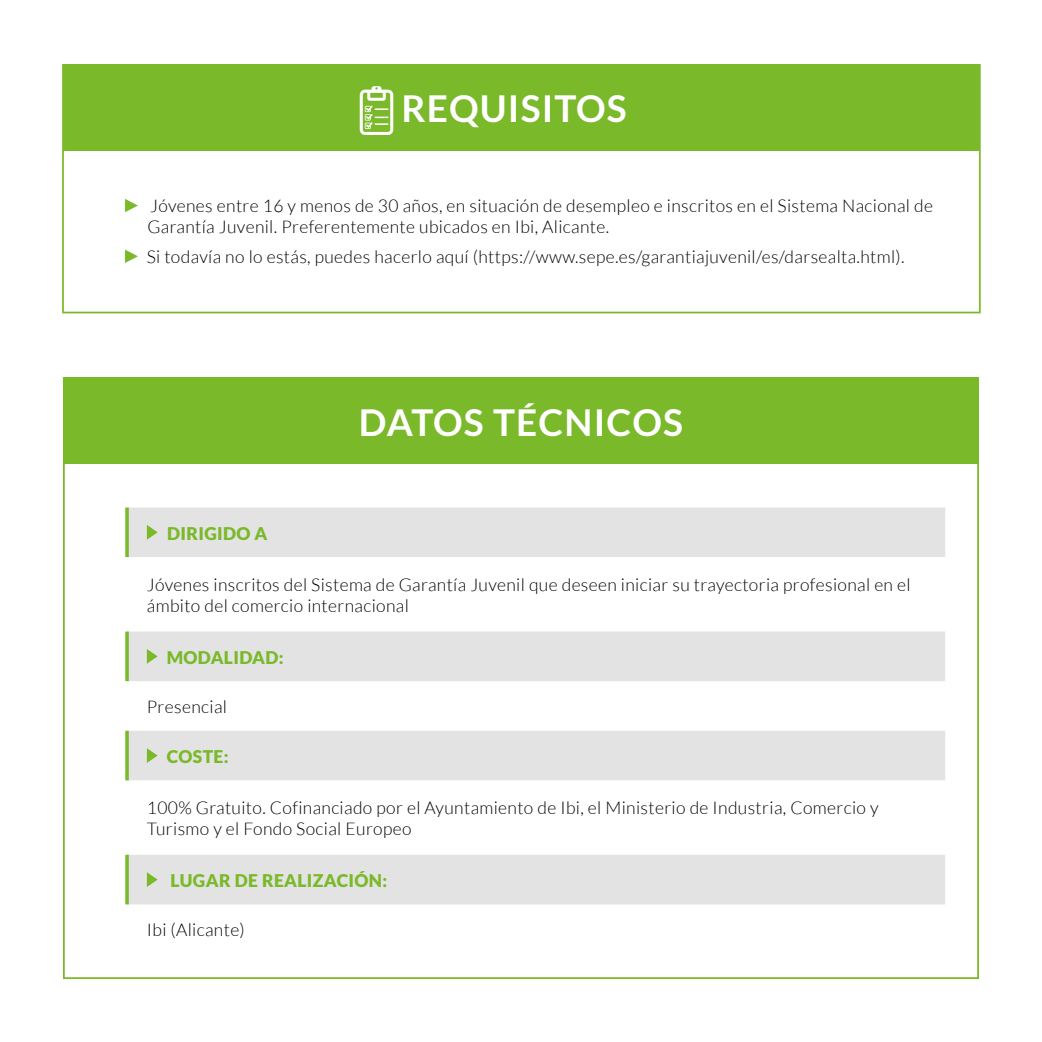
<style>
.page{position:relative;width:1042px;height:1042px;background:#fff}
.page>*{position:absolute;margin:0;border:0;box-sizing:border-box;transform-origin:0 0}
.t1{font:700 37.1px "Lato";letter-spacing:.03em;color:#fff}
.t2{font:300 17.5px/21px "Lato";letter-spacing:.02em;color:#000}
.t3{font:900 17.5px "Lato";letter-spacing:.02em;color:#7ab929}
</style>
<div class="page">
<svg style="left:127px;top:507px;width:818px;height:397px"></svg>
<svg style="left:125px;top:507px;width:4px;height:50px"></svg>
<svg style="left:125px;top:631px;width:4px;height:50px"></svg>
<svg style="left:125px;top:731px;width:4px;height:49px"></svg>
<svg style="left:125px;top:855px;width:4px;height:49px"></svg>
<svg style="left:147px;top:525px;width:11px;height:15px"></svg>
<svg style="left:147px;top:649px;width:11px;height:15px"></svg>
<svg style="left:147px;top:748px;width:11px;height:15px"></svg>
<svg style="left:147px;top:872px;width:11px;height:15px"></svg>
<div style="left:63px;top:65px;width:916px;height:86px;background:#7ab929"></div>
<svg style="left:125px;top:199px;width:13px;height:13px"></svg>
<svg style="left:125px;top:250px;width:13px;height:13px"></svg>
<svg style="left:360px;top:86px;width:33px;height:49px"></svg>
<div style="left:62px;top:64px;width:918px;height:249px;border:2px solid #7ab929"></div>
<div style="left:63px;top:378px;width:916px;height:86px;background:#7ab929"></div>
<h1 class="t1" style="left:401px;top:87px;width:227px">REQUISITOS</h1>
<p class="t2" style="left:147px;top:195px;width:787px">Jóvenes entre 16 y menos de 30 años, en situación de desempleo e inscritos en el Sistema Nacional de<br>Garantía Juvenil. Preferentemente ubicados en Ibi, Alicante.</p>
<p class="t2" style="left:147px;top:246px;width:759px">Si todavía no lo estás, puedes hacerlo aquí (https://www.sepe.es/garantiajuvenil/es/darsealta.html).</p>
<h1 class="t1" style="left:359px;top:401px;width:325px">DATOS TÉCNICOS</h1>
<p class="t3" style="left:167px;top:523px;width:102px">DIRIGIDO A</p>
<p class="t2" style="left:147px;top:574px;width:765px">Jóvenes inscritos del Sistema de Garantía Juvenil que deseen iniciar su trayectoria profesional en el ámbito del comercio internacional</p>
<p class="t3" style="left:167px;top:647px;width:118px">MODALIDAD:</p>
<p class="t2" style="left:147px;top:696px;width:82px">Presencial</p>
<p class="t3" style="left:167px;top:746px;width:63px">COSTE:</p>
<p class="t2" style="left:147px;top:797px;width:733px">100% Gratuito. Cofinanciado por el Ayuntamiento de Ibi, el Ministerio de Industria, Comercio y<br>Turismo y el Fondo Social Europeo</p>
<p class="t3" style="left:170px;top:870px;width:218px">LUGAR DE REALIZACIÓN:</p>
<p class="t2" style="left:147px;top:919px;width:99px">Ibi (Alicante)</p>
</div>
